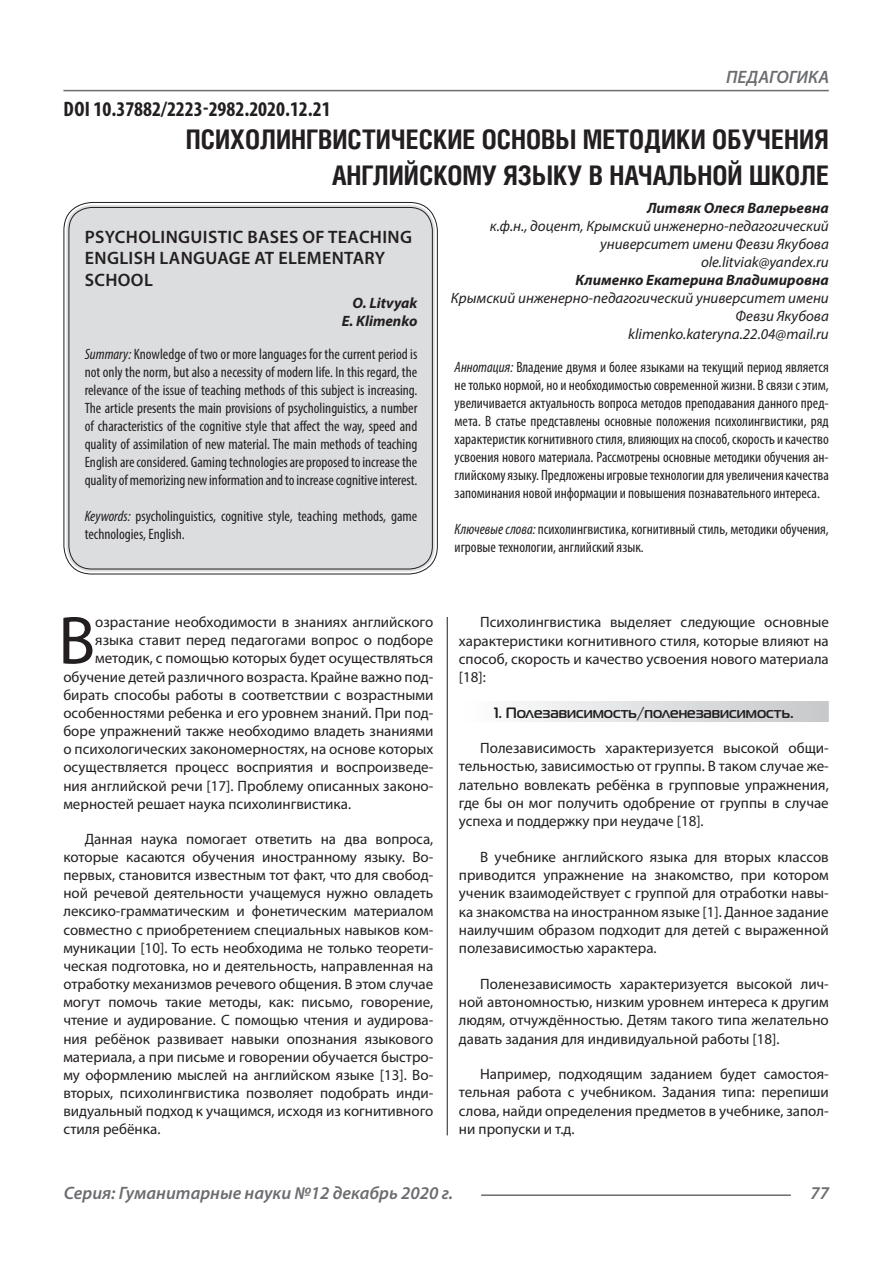
<style>
.page{position:relative;width:893px;height:1263px;background:#fff}
.page>*{position:absolute;margin:0;border:0;box-sizing:border-box;transform-origin:0 0}
.Статья_текст_первый{font:68.4px "Myriad Pro";color:#231f20}
.Статья_название{font:700 27px/36px "Helios Cond C";color:#231f20;text-align:right}
.ДОИ{font:700 condensed 21px "Myriad Pro";color:#231f20}
.Статья_название_англ{font:600 18px/21.6px "Myriad Pro";letter-spacing:.02em;color:#231f20}
.t1{font:italic 600 18px "Myriad Pro";color:#6c6d70}
.Статья_текст{font:15px/18.3px "Myriad Pro";color:#231f20;text-align:justify}
.Статья_аннотация_тек{font:condensed 15px/18px "Myriad Pro";color:#231f20;text-align:justify}
.Статья_аннотация_анг{font:condensed 15px/18px "Myriad Pro";color:#231f20;text-align:justify}
.Статья_текст_первый-2{font:15px "Myriad Pro";color:#231f20}
.Статья_автор_инфо{font:italic 15px/18px "Myriad Pro";color:#231f20;text-align:right}
.Статья_автор_инфо-2{font:italic 700 15px "Myriad Pro";color:#231f20}
.Статья_подзаголовок{font:700 15px "Magistral C";color:#231f20}
.Статья_автор_англ{font:italic 700 15px "Myriad Pro";color:#231f20}
.s1{font-style:italic}
</style>
<div class="page">
<hr style="left:447px;top:128px;width:1px;height:1007px;background:#231f20">
<hr style="left:63px;top:90px;width:766px;height:1px;background:#6c6d70">
<hr style="left:481px;top:1194px;width:310px;height:2px;background:#6c6d70">
<div style="left:443px;top:128px;width:10px;height:489px;background:#fff"></div>
<div style="left:66px;top:205px;width:369px;height:366px;background:#dcdddf;border-radius:26px"></div>
<div style="left:68px;top:207px;width:365px;height:362px;border:1px solid #231f20;border-radius:23px"></div>
<div style="left:459px;top:701px;width:370px;height:21px;background:linear-gradient(to right,#fefeff,#c6c8ca)"></div>
<p class="ДОИ" style="left:64px;top:96px;width:269px">DOI 10.37882/2223-2982.2020.12.21</p>
<p class="t1" style="left:726px;top:66px;width:104px">ПЕДАГОГИКА</p>
<p class="Статья_название" style="left:186px;top:121px;width:645px">ПСИХОЛИНГВИСТИЧЕСКИЕ ОСНОВЫ МЕТОДИКИ ОБУЧЕНИЯ<br>АНГЛИЙСКОМУ ЯЗЫКУ В НАЧАЛЬНОЙ ШКОЛЕ</p>
<p class="Статья_автор_инфо-2" style="left:647px;top:198px;width:183px">Литвяк Олеся Валерьевна</p>
<p class="Статья_автор_инфо" style="left:490px;top:217px;width:340px">к.ф.н., доцент, Крымский инженерно-педагогический университет имени Февзи Якубова</p>
<p class="Статья_автор_инфо" style="left:701px;top:253px;width:129px">ole.litviak@yandex.ru</p>
<p class="Статья_автор_инфо-2" style="left:576px;top:270px;width:255px">Клименко Екатерина Владимировна</p>
<p class="Статья_автор_инфо" style="left:451px;top:289px;width:379px">Крымский инженерно-педагогический университет имени<br>Февзи Якубова</p>
<p class="Статья_автор_инфо" style="left:628px;top:325px;width:202px">klimenko.kateryna.22.04@mail.ru</p>
<p class="Статья_аннотация_тек" style="left:455px;top:358px;width:376px"><span class="s1">Аннотация:</span> Владение двумя и более языками на текущий период является не только нормой, но и необходимостью современной жизни. В связи с этим, увеличивается актуальность вопроса методов преподавания данного пред&shy;мета. В статье представлены основные положения психолингвистики, ряд характеристик когнитивного стиля, влияющих на способ, скорость и качество усвоения нового материала. Рассмотрены основные методики обучения ан&shy;глийскому языку. Предложены игровые технологии для увеличения качества запоминания новой информации и повышения познавательного интереса.</p>
<p class="Статья_аннотация_тек" style="left:455px;top:520px;width:376px"><span class="s1">Ключевые слова:</span> психолингвистика, когнитивный стиль, методики обучения, игровые технологии, английский язык.</p>
<p class="Статья_название_англ" style="left:85px;top:225px;width:329px">PSYCHOLINGUISTIC BASES OF TEACHING<br>ENGLISH LANGUAGE AT ELEMENTARY<br>SCHOOL</p>
<p class="Статья_автор_англ" style="left:352px;top:293px;width:66px">O. Litvyak</p>
<p class="Статья_автор_англ" style="left:342px;top:311px;width:77px">E. Klimenko</p>
<p class="Статья_аннотация_анг" style="left:85px;top:345px;width:334px"><span class="s1">Summary:</span> Knowledge of two or more languages for the current period is not only the norm, but also a necessity of modern life. In this regard, the relevance of the issue of teaching methods of this subject is increasing.<br>The article presents the main provisions of psycholinguistics, a number of characteristics of the cognitive style that affect the way, speed and quality of assimilation of new material. The main methods of teaching English are considered. Gaming technologies are proposed to increase the quality of memorizing new information and to increase cognitive interest.</p>
<p class="Статья_аннотация_анг" style="left:85px;top:507px;width:334px"><span class="s1">Keywords:</span> psycholinguistics, cognitive style, teaching methods, game technologies, English.</p>
<p class="Статья_текст_первый" style="left:58px;top:598px;width:39px">В</p>
<p class="Статья_текст_первый-2" style="left:95px;top:613px;width:340px">озрастание необходимости в знаниях английского</p>
<p class="Статья_текст_первый-2" style="left:95px;top:631px;width:340px">языка ставит перед педагогами вопрос о подборе</p>
<p class="Статья_текст_первый-2" style="left:95px;top:649px;width:340px">методик, с помощью которых будет осуществляться</p>
<p class="Статья_текст_первый-2" style="left:63px;top:667px;width:371px">обучение детей различного возраста. Крайне важно под-</p>
<p class="Статья_текст_первый-2" style="left:63px;top:685px;width:371px">бирать способы работы в соответствии с возрастными</p>
<p class="Статья_текст_первый-2" style="left:63px;top:704px;width:371px">особенностями ребенка и его уровнем знаний. При под-</p>
<p class="Статья_текст_первый-2" style="left:63px;top:722px;width:371px">боре упражнений также необходимо владеть знаниями</p>
<p class="Статья_текст_первый-2" style="left:63px;top:740px;width:371px">о психологических закономерностях, на основе которых</p>
<p class="Статья_текст_первый-2" style="left:63px;top:758px;width:371px">осуществляется процесс восприятия и воспроизведе-</p>
<p class="Статья_текст_первый-2" style="left:63px;top:776px;width:371px">ния английской речи [17]. Проблему описанных законо-</p>
<p class="Статья_текст_первый-2" style="left:63px;top:794px;width:289px">мерностей решает наука психолингвистика.</p>
<p class="Статья_текст" style="left:63px;top:829px;width:371px;text-indent:21px">Данная наука помогает ответить на два вопроса, которые касаются обучения иностранному языку. Во&shy;первых, становится известным тот факт, что для свобод&shy;ной речевой деятельности учащемуся нужно овладеть лексико-грамматическим и фонетическим материалом совместно с приобретением специальных навыков ком&shy;муникации [10]. То есть необходима не только теорети&shy;ческая подготовка, но и деятельность, направленная на отработку механизмов речевого общения. В этом случае могут помочь такие методы, как: письмо, говорение, чтение и аудирование. С помощью чтения и аудирова&shy;ния ребёнок развивает навыки опознания языкового материала, а при письме и говорении обучается быстро&shy;му оформлению мыслей на английском языке [13]. Во&shy;вторых, психолингвистика позволяет подобрать инди&shy;видуальный подход к учащимся, исходя из когнитивного стиля ребёнка.</p>
<p class="Статья_текст" style="left:459px;top:613px;width:371px;text-indent:21px">Психолингвистика выделяет следующие основные характеристики когнитивного стиля, которые влияют на способ, скорость и качество усвоения нового материала [18]:</p>
<p class="Статья_подзаголовок" style="left:494px;top:703px;width:301px">1. Полезависимость/поленезависимость.</p>
<p class="Статья_текст" style="left:459px;top:739px;width:371px;text-indent:21px">Полезависимость характеризуется высокой общи&shy;тельностью, зависимостью от группы. В таком случае же&shy;лательно вовлекать ребёнка в групповые упражнения, где бы он мог получить одобрение от группы в случае успеха и поддержку при неудаче [18].</p>
<p class="Статья_текст" style="left:459px;top:847px;width:371px;text-indent:21px">В учебнике английского языка для вторых классов приводится упражнение на знакомство, при котором ученик взаимодействует с группой для отработки навы&shy;ка знакомства на иностранном языке [1]. Данное задание наилучшим образом подходит для детей с выраженной полезависимостью характера.</p>
<p class="Статья_текст" style="left:459px;top:974px;width:371px;text-indent:21px">Поленезависимость характеризуется высокой лич&shy;ной автономностью, низким уровнем интереса к другим людям, отчуждённостью. Детям такого типа желательно давать задания для индивидуальной работы [18].</p>
<p class="Статья_текст" style="left:459px;top:1065px;width:371px;text-indent:21px">Например, подходящим заданием будет самостоя&shy;тельная работа с учебником. Задания типа: перепиши слова, найди определения предметов в учебнике, запол&shy;ни пропуски и т.д.</p>
<p class="t1" style="left:64px;top:1182px;width:391px">Серия: Гуманитарные науки №12 декабрь 2020 г.</p>
<p class="t1" style="left:810px;top:1182px;width:20px">77</p>
</div>
